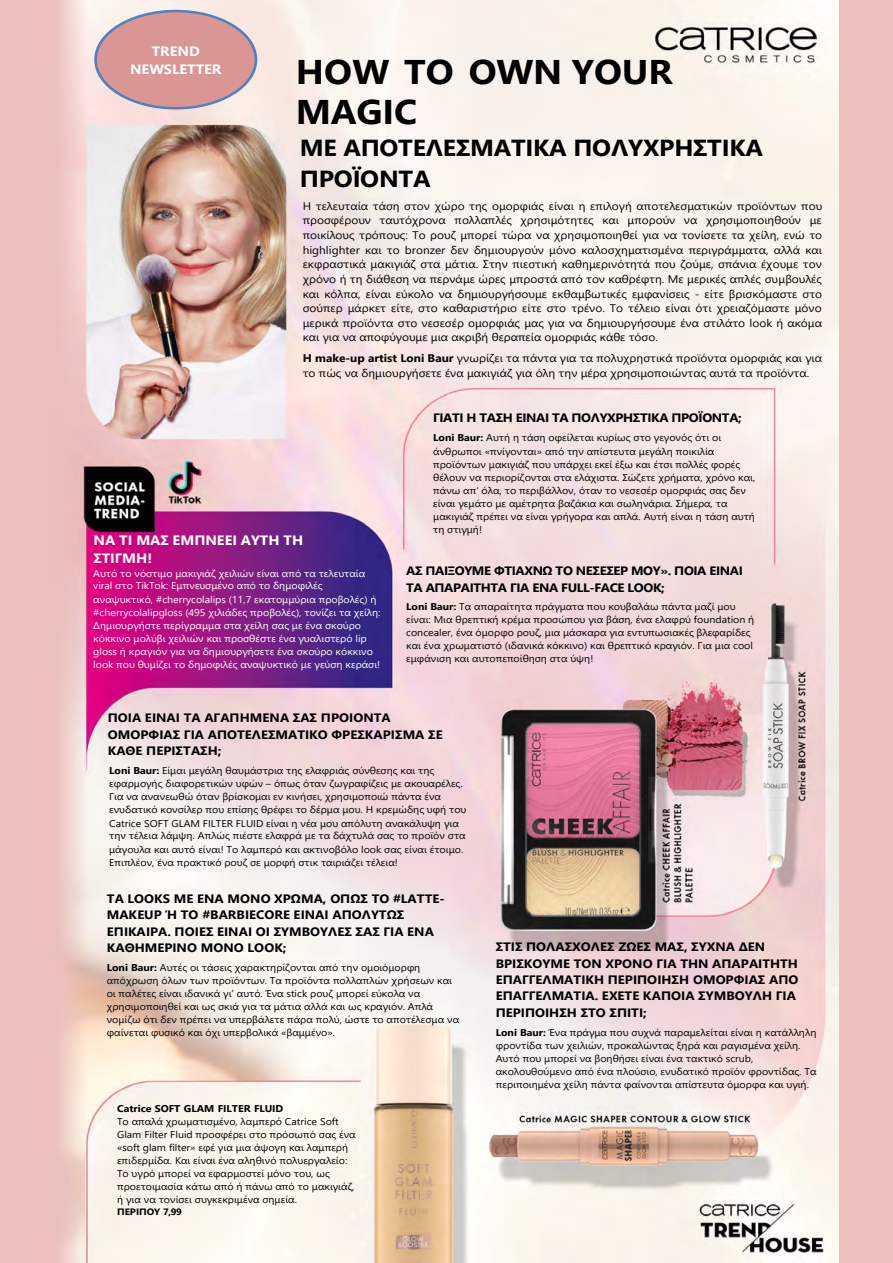
<style>
.page{position:relative;width:893px;height:1263px;background:#ebbfbc}
.page>*{position:absolute;margin:0;border:0;box-sizing:border-box;transform-origin:0 0}
.t1{font:700 34.2px/40.3px "Segoe UI";letter-spacing:-.005em;color:#000;scale:1.08 1}
.t2{font:700 23.25px/31px "Segoe UI";letter-spacing:-.01em;color:#000;scale:1.08 1}
.t3{font:700 13.5px/17.9px "Segoe UI";color:#fff;scale:1.08 1}
.t4{font:700 12.15px/16.4px "Segoe UI";color:#000;scale:1.08 1}
.t5{font:700 12.15px/16.4px "Segoe UI";letter-spacing:-.03em;color:#000;scale:1.08 1}
.t6{font:10.95px/14.7px "Segoe UI";color:#000;text-align:justify;scale:1.08 1}
.t7{font:9.9px/13px "Segoe UI";color:#000;scale:1.08 1}
.t8{font:9.9px/13px "Segoe UI";color:#fff;scale:1.08 1}
.t9{font:700 9.9px "Segoe UI";color:#000;scale:1.08 1}
.t10{font:700 9.3px "Segoe UI";letter-spacing:-.005em;color:#000;scale:1.08 1}
.s1{font-weight:700}
</style>
<div class="page">
<img style="left:61px;top:0;width:777px;height:1263px">
<div style="left:96px;top:11px;width:160px;height:97px;background:#d99694;border-radius:50%"></div>
<div style="left:94px;top:10px;width:163px;height:100px;border:3px solid #4f81bd;border-radius:50%"></div>
<h3 class="t3" style="left:130px;top:41px;width:86px;text-align:center">TREND<br>NEWSLETTER</h3>
<h1 class="t1" style="left:296px;top:49px;width:350px">HOW TO OWN YOUR<br>MAGIC</h1>
<h2 class="t2" style="left:300px;top:130px;width:430px">ΜΕ ΑΠΟΤΕΛΕΣΜΑΤΙΚΑ ΠΟΛΥΧΡΗΣΤΙΚΑ<br>ΠΡΟΪΟΝΤΑ</h2>
<p class="t6" style="left:303px;top:197px;width:482px">Η τελευταία τάση στον χώρο της ομορφιάς είναι η επιλογή αποτελεσματικών προϊόντων που προσφέρουν ταυτόχρονα πολλαπλές χρησιμότητες και μπορούν να χρησιμοποιηθούν με ποικίλους τρόπους: Το ρουζ μπορεί τώρα να χρησιμοποιηθεί για να τονίσετε τα χείλη, ενώ το highlighter και το bronzer δεν δημιουργούν μόνο καλοσχηματισμένα περιγράμματα, αλλά και εκφραστικά μακιγιάζ στα μάτια. Στην πιεστική καθημερινότητά που ζούμε, σπάνια έχουμε τον χρόνο ή τη διάθεση να περνάμε ώρες μπροστά από τον καθρέφτη. Με μερικές απλές συμβουλές και κόλπα, είναι εύκολο να δημιουργήσουμε εκθαμβωτικές εμφανίσεις - είτε βρισκόμαστε στο σούπερ μάρκετ είτε, στο καθαριστήριο είτε στο τρένο. Το τέλειο είναι ότι χρειαζόμαστε μόνο μερικά προϊόντα στο νεσεσέρ ομορφιάς μας για να δημιουργήσουμε ένα στιλάτο look ή ακόμα και για να αποφύγουμε μια ακριβή θεραπεία ομορφιάς κάθε τόσο.</p>
<p class="t6" style="left:303px;top:350px;width:482px"><span class="s1">Η make-up artist Loni Baur</span> γνωρίζει τα πάντα για τα πολυχρηστικά προϊόντα ομορφιάς και για το πώς να δημιουργήσετε ένα μακιγιάζ για όλη την μέρα χρησιμοποιώντας αυτά τα προϊόντα.</p>
<h3 class="t3" style="left:93px;top:530px;width:196px">ΝΑ ΤΙ ΜΑΣ ΕΜΠΝΕΕΙ ΑΥΤΗ ΤΗ<br>ΣΤΙΓΜΗ!</h3>
<p class="t8" style="left:93px;top:566px;width:267px">Αυτό το νόστιμο μακιγιάζ χειλιών είναι από τα τελευταία viral στο TikTok: Εμπνευσμένο από το δημοφιλές αναψυκτικό, #cherrycolalips (11,7 εκατομμύρια προβολές) ή #cherrycolalipgloss (495 χιλιάδες προβολές), τονίζει τα χείλη:<br>Δημιουργήστε περίγραμμα στα χείλη σας με ένα σκούρο κόκκινο μολύβι χειλιών και προσθέστε ένα γυαλιστερό lip gloss ή κραγιόν για να δημιουργήσετε ένα σκούρο κόκκινο look που θυμίζει το δημοφιλές αναψυκτικό με γεύση κεράσι!</p>
<p class="t5" style="left:433px;top:409px;width:287px">ΓΙΑΤΙ Η ΤΑΣΗ ΕΙΝΑΙ ΤΑ ΠΟΛΥΧΡΗΣΤΙΚΑ ΠΡΟΪΟΝΤΑ;</p>
<p class="t7" style="left:433px;top:430px;width:300px"><span class="s1">Loni Baur:</span> Αυτή η τάση οφείλεται κυρίως στο γεγονός ότι οι άνθρωποι «πνίγονται» από την απίστευτα μεγάλη ποικιλία προϊόντων μακιγιάζ που υπάρχει εκεί έξω και έτσι πολλές φορές θέλουν να περιορίζονται στα ελάχιστα. Σώζετε χρήματα, χρόνο και, πάνω απ' όλα, το περιβάλλον, όταν το νεσεσέρ ομορφιάς σας δεν είναι γεμάτο με αμέτρητα βαζάκια και σωληνάρια. Σήμερα, τα μακιγιάζ πρέπει να είναι γρήγορα και απλά. Αυτή είναι η τάση αυτή τη στιγμή!</p>
<p class="t5" style="left:406px;top:562px;width:313px">ΑΣ ΠΑΙΞΟΥΜΕ ΦΤΙΑΧΝΩ ΤΟ ΝΕΣΕΣΕΡ ΜΟΥ». ΠΟΙΑ ΕΙΝΑΙ<br>ΤΑ ΑΠΑΡΑΙΤΗΤΑ ΓΙΑ ΕΝΑ FULL-FACE LOOK;</p>
<p class="t7" style="left:406px;top:599px;width:324px"><span class="s1">Loni Baur:</span> Τα απαραίτητα πράγματα που κουβαλάω πάντα μαζί μου είναι: Μια θρεπτική κρέμα προσώπου για βάση, ένα ελαφρύ foundation ή concealer, ένα όμορφο ρουζ, μια μάσκαρα για εντυπωσιακές βλεφαρίδες και ένα χρωματιστό (ιδανικά κόκκινο) και θρεπτικό κραγιόν. Για μια cool εμφάνιση και αυτοπεποίθηση στα ύψη!</p>
<p class="t4" style="left:108px;top:709px;width:311px">ΠΟΙΑ ΕΙΝΑΙ ΤΑ ΑΓΑΠΗΜΕΝΑ ΣΑΣ ΠΡΟΙΟΝΤΑ<br>ΟΜΟΡΦΙΑΣ ΓΙΑ ΑΠΟΤΕΛΕΣΜΑΤΙΚΟ ΦΡΕΣΚΑΡΙΣΜΑ ΣΕ<br>ΚΑΘΕ ΠΕΡΙΣΤΑΣΗ;</p>
<p class="t7" style="left:109px;top:763px;width:332px"><span class="s1">Loni Baur:</span> Είμαι μεγάλη θαυμάστρια της ελαφριάς σύνθεσης και της εφαρμογής διαφορετικών υφών – όπως όταν ζωγραφίζεις με ακουαρέλες.<br>Για να ανανεωθώ όταν βρίσκομαι εν κινήσει, χρησιμοποιώ πάντα ένα ενυδατικό κονσίλερ που επίσης θρέφει το δέρμα μου. Η κρεμώδης υφή του Catrice SOFT GLAM FILTER FLUID είναι η νέα μου απόλυτη ανακάλυψη για την τέλεια λάμψη. Απλώς πιέστε ελαφρά με τα δάχτυλά σας το προϊόν στα μάγουλα και αυτό είναι! Το λαμπερό και ακτινοβόλο look σας είναι έτοιμο.<br>Επιπλέον, ένα πρακτικό ρουζ σε μορφή στικ ταιριάζει τέλεια!</p>
<p class="t4" style="left:107px;top:889px;width:314px">ΤΑ LOOKS ΜΕ ΕΝΑ ΜΟΝΟ ΧΡΩΜΑ, ΟΠΩΣ ΤΟ #LATTE-MAKEUP Ή ΤΟ #BARBIECORE ΕΙΝΑΙ ΑΠΟΛΥΤΩΣ ΕΠΙΚΑΙΡΑ. ΠΟΙΕΣ ΕΙΝΑΙ ΟΙ ΣΥΜΒΟΥΛΕΣ ΣΑΣ ΓΙΑ ΕΝΑ ΚΑΘΗΜΕΡΙΝΟ MONO LOOK;</p>
<p class="t7" style="left:107px;top:960px;width:328px"><span class="s1">Loni Baur:</span> Αυτές οι τάσεις χαρακτηρίζονται από την ομοιόμορφη απόχρωση όλων των προϊόντων. Τα προϊόντα πολλαπλών χρήσεων και οι παλέτες είναι ιδανικά γι’ αυτό. Ένα stick ρουζ μπορεί εύκολα να χρησιμοποιηθεί και ως σκιά για τα μάτια αλλά και ως κραγιόν. Απλά νομίζω ότι δεν πρέπει να υπερβάλετε πάρα πολύ, ώστε το αποτέλεσμα να φαίνεται φυσικό και όχι υπερβολικά «βαμμένο».</p>
<p class="t9" style="left:117px;top:1099px;width:155px">Catrice SOFT GLAM FILTER FLUID</p>
<p class="t7" style="left:117px;top:1114px;width:223px">Το απαλά χρωματισμένο, λαμπερό Catrice Soft Glam Filter Fluid προσφέρει στο πρόσωπό σας ένα «soft glam filter» εφέ για μια άψογη και λαμπερή επιδερμίδα. Και είναι ένα αληθινό πολυεργαλείο:<br>Το υγρό μπορεί να εφαρμοστεί μόνο του, ως προετοιμασία κάτω από ή πάνω από το μακιγιάζ, ή για να τονίσει συγκεκριμένα σημεία.</p>
<p class="t10" style="left:117px;top:1203px;width:62px">ΠΕΡΙΠΟΥ 7,99</p>
<p class="t4" style="left:496px;top:938px;width:282px">ΣΤΙΣ ΠΟΛΑΣΧΟΛΕΣ ΖΩΕΣ ΜΑΣ, ΣΥΧΝΑ ΔΕΝ ΒΡΙΣΚΟΥΜΕ ΤΟΝ ΧΡΟΝΟ ΓΙΑ ΤΗΝ ΑΠΑΡΑΙΤΗΤΗ ΕΠΑΓΓΕΛΜΑΤΙΚΗ ΠΕΡΙΠΟΙΗΣΗ ΟΜΟΡΦΙΑΣ ΑΠΟ ΕΠΑΓΓΕΛΜΑΤΙΑ. ΕΧΕΤΕ ΚΑΠΟΙΑ ΣΥΜΒΟΥΛΗ ΓΙΑ ΠΕΡΙΠΟΙΗΣΗ ΣΤΟ ΣΠΙΤΙ;</p>
<p class="t7" style="left:496px;top:1025px;width:298px"><span class="s1">Loni Baur:</span> Ένα πράγμα που συχνά παραμελείται είναι η κατάλληλη φροντίδα των χειλιών, προκαλώντας ξηρά και ραγισμένα χείλη.<br>Αυτό που μπορεί να βοηθήσει είναι ένα τακτικό scrub, ακολουθούμενο από ένα πλούσιο, ενυδατικό προϊόν φροντίδας. Τα περιποιημένα χείλη πάντα φαίνονται απίστευτα όμορφα και υγιή.</p>
</div>
